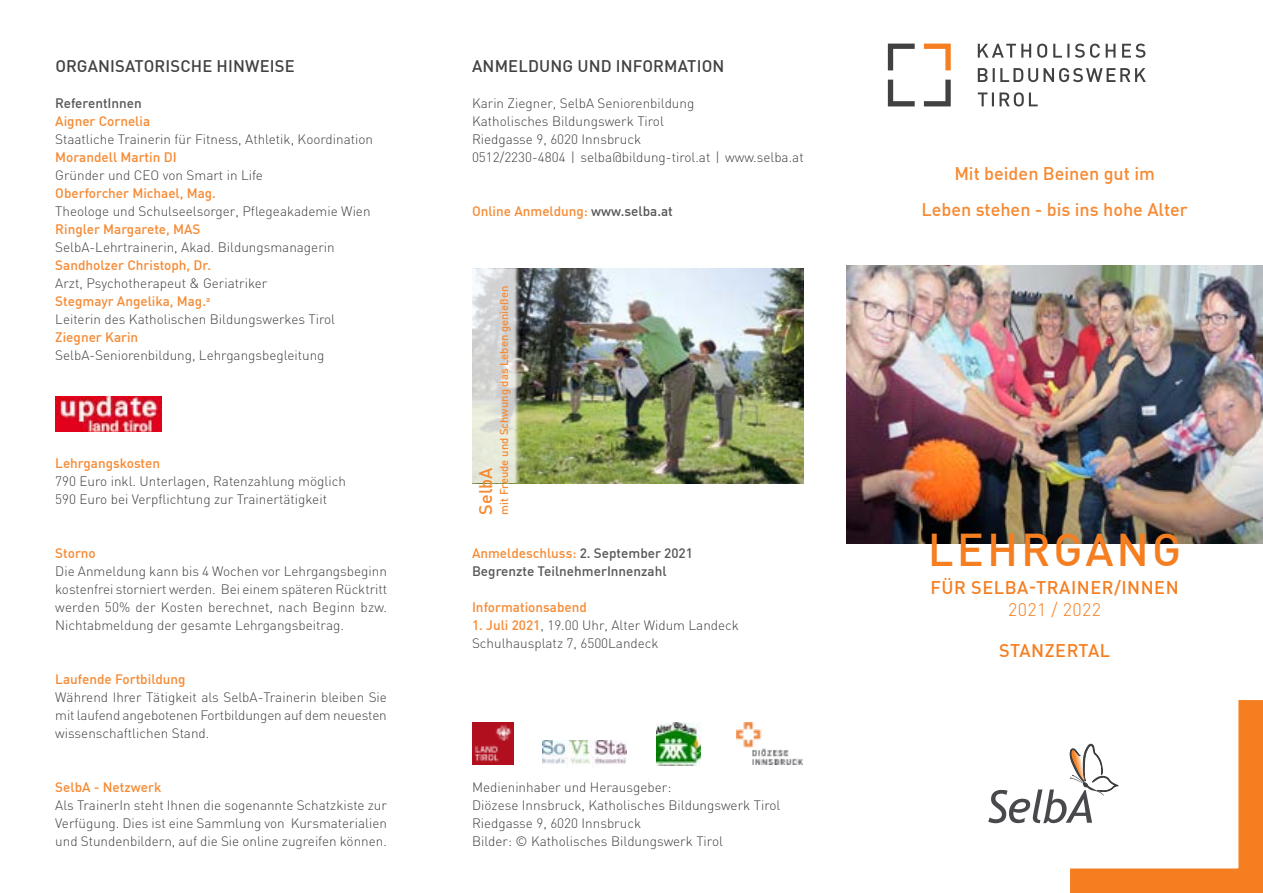
<style>
.page{position:relative;width:1263px;height:893px;background:#fff}
.page>*{position:absolute;margin:0;border:0;box-sizing:border-box;transform-origin:0 0}
.t1{font:500 45px "DIN Pro";letter-spacing:.07em;color:#f57e20}
.t2{font:500 18px/36px "DIN Pro";color:#f68a33;text-align:center}
.t3{font:500 18px "DIN Pro";letter-spacing:.03em;color:#f57e20}
.t4{font:300 18px "DIN";letter-spacing:.02em;color:#f57e20}
.t5{font:500 16.5px "DIN Pro";letter-spacing:.01em;color:#414042}
.t6{font:300 13.5px/18px "DIN";color:#414042}
.t7{font:500 13.5px "DIN Pro";color:#f68a33}
.t8{font:500 13.5px/18px "DIN Pro";color:#565659}
.t9{font:500 11.25px "DIN Pro";color:#f68a33}
.s1{color:#565659}
.s2{color:#f68a33}
.s3{font-family:"DIN Pro";font-weight:500;color:#f68a33}
</style>
<div class="page">
<img style="left:846px;top:265px;width:417px;height:279px">
<svg style="left:1070px;top:700px;width:193px;height:193px"></svg>
<img style="left:472px;top:722px;width:42px;height:42px">
<svg style="left:988px;top:744px;width:130px;height:84px"></svg>
<img style="left:520px;top:269px;width:284px;height:214px">
<img style="left:736px;top:722px;width:67px;height:43px">
<svg style="left:472px;top:269px;width:48px;height:214px"></svg>
<img style="left:656px;top:722px;width:45px;height:43px">
<img style="left:55px;top:396px;width:107px;height:36px">
<svg style="left:978px;top:92px;width:60px;height:15px"></svg>
<svg style="left:978px;top:68px;width:168px;height:14px"></svg>
<svg style="left:978px;top:44px;width:167px;height:14px"></svg>
<svg style="left:924px;top:80px;width:27px;height:26px"></svg>
<svg style="left:888px;top:80px;width:27px;height:26px"></svg>
<svg style="left:924px;top:44px;width:27px;height:26px"></svg>
<svg style="left:888px;top:44px;width:27px;height:26px"></svg>
<img style="left:542px;top:740px;width:84px;height:24px">
<p class="t5" style="left:55px;top:53px;width:241px">ORGANISATORISCHE HINWEISE</p>
<p class="t8" style="left:55px;top:93px;width:88px">ReferentInnen</p>
<p class="t7" style="left:55px;top:111px;width:96px">Aigner Cornelia</p>
<p class="t6" style="left:55px;top:130px;width:319px">Staatliche Trainerin für Fitness, Athletik, Koordination</p>
<p class="t7" style="left:55px;top:147px;width:123px">Morandell Martin DI</p>
<p class="t6" style="left:55px;top:166px;width:209px">Gründer und CEO von Smart in Life</p>
<p class="t7" style="left:55px;top:183px;width:162px">Oberforcher Michael, Mag.</p>
<p class="t6" style="left:55px;top:202px;width:317px">Theologe und Schulseelsorger, Pflegeakademie Wien</p>
<p class="t7" style="left:55px;top:219px;width:147px">Ringler Margarete, MAS</p>
<p class="t6" style="left:55px;top:238px;width:281px">SelbA-Lehrtrainerin, Akad. Bildungsmanagerin</p>
<p class="t7" style="left:55px;top:255px;width:157px">Sandholzer Christoph, Dr.</p>
<p class="t6" style="left:55px;top:274px;width:214px">Arzt, Psychotherapeut &amp; Geriatriker</p>
<p class="t7" style="left:55px;top:291px;width:157px">Stegmayr Angelika, Mag.<sup>a</sup></p>
<p class="t6" style="left:55px;top:310px;width:281px">Leiterin des Katholischen Bildungswerkes Tirol</p>
<p class="t7" style="left:55px;top:327px;width:85px">Ziegner Karin</p>
<p class="t6" style="left:55px;top:346px;width:271px">SelbA-Seniorenbildung, Lehrgangsbegleitung</p>
<p class="t7" style="left:55px;top:453px;width:106px">Lehrgangskosten</p>
<p class="t6" style="left:55px;top:472px;width:292px">790 Euro inkl. Unterlagen, Ratenzahlung möglich<br>590 Euro bei Verpflichtung zur Trainertätigkeit</p>
<p class="t7" style="left:55px;top:543px;width:42px">Storno</p>
<p class="t6" style="left:55px;top:562px;width:333px;text-align:justify">Die Anmeldung kann bis 4 Wochen vor Lehrgangsbeginn kostenfrei storniert werden. Bei einem späteren Rücktritt werden 50% der Kosten berechnet, nach Beginn bzw.<br>Nichtabmeldung der gesamte Lehrgangsbeitrag.</p>
<p class="t7" style="left:55px;top:669px;width:132px">Laufende Fortbildung</p>
<p class="t6" style="left:55px;top:688px;width:333px;text-align:justify">Während Ihrer Tätigkeit als SelbA-Trainerin bleiben Sie mit laufend angebotenen Fortbildungen auf dem neuesten wissenschaftlichen Stand.</p>
<p class="t7" style="left:55px;top:777px;width:108px">SelbA - Netzwerk</p>
<p class="t6" style="left:55px;top:796px;width:333px;text-align:justify">Als TrainerIn steht Ihnen die sogenannte Schatzkiste zur Verfügung. Dies ist eine Sammlung von Kursmaterialien und Stundenbildern, auf die Sie online zugreifen können.</p>
<p class="t5" style="left:472px;top:53px;width:254px">ANMELDUNG UND INFORMATION</p>
<p class="t6" style="left:472px;top:94px;width:333px">Karin Ziegner, SelbA Seniorenbildung<br>Katholisches Bildungswerk Tirol<br>Riedgasse 9, 6020 Innsbruck<br>0512/2230-4804 | selba@bildung-tirol.at | www.selba.at</p>
<p class="t7" style="left:472px;top:201px;width:202px">Online Anmeldung: <span class="s1">www.selba.at</span></p>
<p class="t9" style="left:495px;top:514px;width:230px;rotate:-90deg">mit Freude und Schwung das Leben genießen</p>
<h2 class="t2" style="left:466px;top:514px;width:49px;rotate:-90deg">SelbA</h2>
<p class="t8" style="left:472px;top:543px;width:222px"><span class="s2">Anmeldeschluss:</span> 2. September 2021<br>Begrenzte TeilnehmerInnenzahl</p>
<p class="t7" style="left:472px;top:597px;width:116px">Informationsabend</p>
<p class="t6" style="left:472px;top:616px;width:268px"><span class="s3">1. Juli 2021</span>, 19.00 Uhr, Alter Widum Landeck<br>Schulhausplatz 7, 6500Landeck</p>
<p class="t6" style="left:472px;top:778px;width:310px">Medieninhaber und Herausgeber:<br>Diözese Innsbruck, Katholisches Bildungswerk Tirol Riedgasse 9, 6020 Innsbruck<br>Bilder: © Katholisches Bildungswerk Tirol</p>
<h2 class="t2" style="left:921px;top:154px;width:268px">Mit beiden Beinen gut im<br>Leben stehen - bis ins hohe Alter</h2>
<h1 class="t1" style="left:928px;top:515px;width:255px">LEHRGANG</h1>
<h2 class="t3" style="left:930px;top:574px;width:250px">FÜR SELBA-TRAINER/INNEN</h2>
<h2 class="t4" style="left:1008px;top:598px;width:94px">2021 / 2022</h2>
<h2 class="t3" style="left:999px;top:636px;width:113px">STANZERTAL</h2>
</div>
